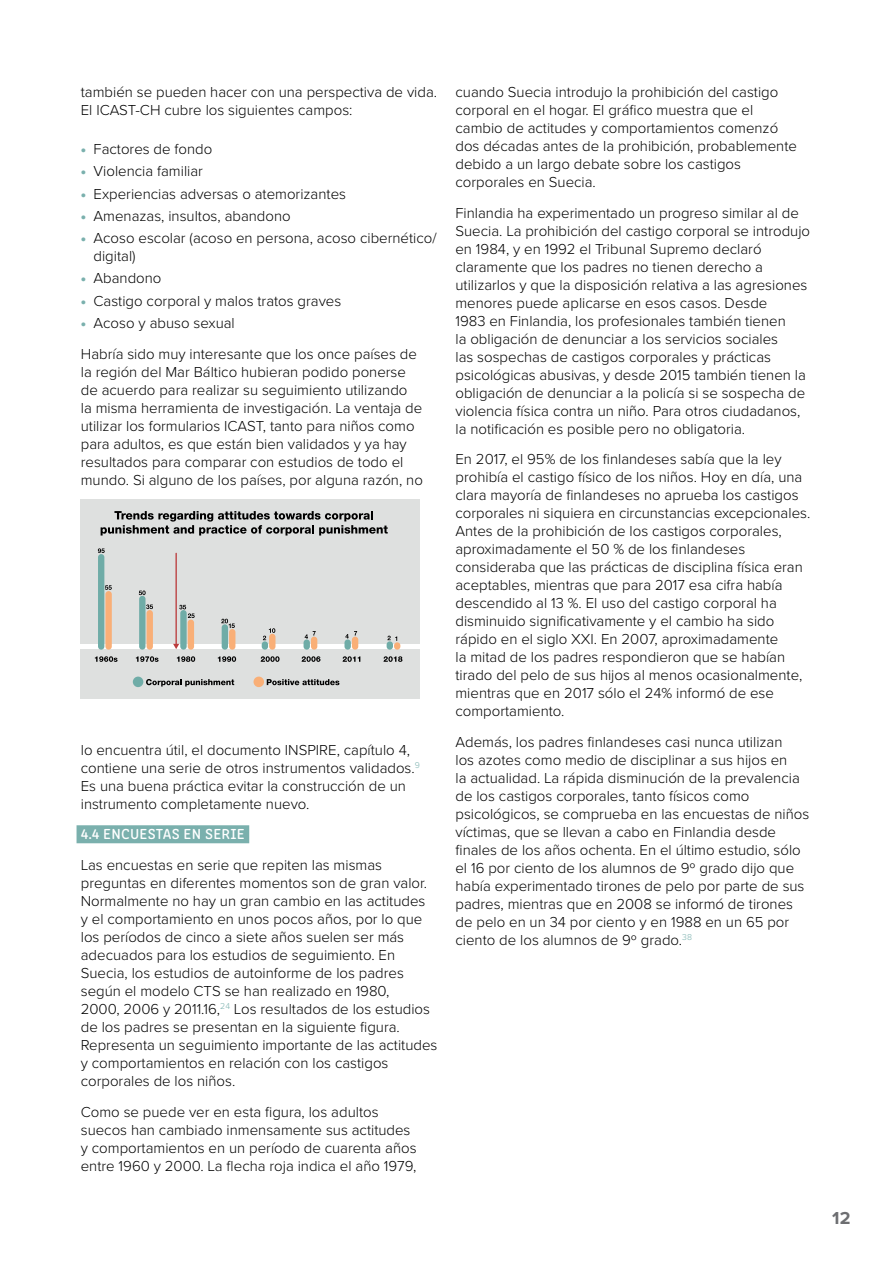
<style>
.page{position:relative;width:893px;height:1263px;background:#fff}
.page>*{position:absolute;margin:0;border:0;box-sizing:border-box;transform-origin:0 0}
.t1{font:700 18px "Proxima Nova";color:#6d6e71}
.t2{font:300 15px/18px "Proxima Nova";color:#000}
.t3{font:15px "Clone Rounded Me";letter-spacing:.02em;color:#fff}
.s1{font-weight:900;color:#7ab0ad}
</style>
<div class="page">
<div style="left:77px;top:825px;width:172px;height:18px;background:#7ab0ad"></div>
<div style="left:80px;top:499px;width:339px;height:200px;background:#dee0df"></div>
<hr style="left:80px;top:644px;width:339px;height:4px;background:#fff">
<svg style="left:95px;top:656px;width:23px;height:6px"></svg>
<svg style="left:136px;top:656px;width:23px;height:6px"></svg>
<svg style="left:177px;top:656px;width:18px;height:6px"></svg>
<svg style="left:218px;top:656px;width:18px;height:6px"></svg>
<svg style="left:261px;top:656px;width:19px;height:6px"></svg>
<svg style="left:302px;top:656px;width:18px;height:6px"></svg>
<svg style="left:343px;top:656px;width:17px;height:6px"></svg>
<svg style="left:384px;top:656px;width:18px;height:6px"></svg>
<svg style="left:146px;top:679px;width:88px;height:7px"></svg>
<svg style="left:267px;top:679px;width:72px;height:6px"></svg>
<svg style="left:101px;top:511px;width:287px;height:24px"></svg>
<div style="left:98px;top:554px;width:6px;height:96px;background:#6faca7;border-radius:3px"></div>
<div style="left:105px;top:591px;width:7px;height:59px;background:#f9af77;border-radius:3px"></div>
<svg style="left:98px;top:548px;width:7px;height:5px"></svg>
<svg style="left:105px;top:585px;width:7px;height:5px"></svg>
<div style="left:139px;top:596px;width:6px;height:54px;background:#6faca7;border-radius:3px"></div>
<div style="left:147px;top:610px;width:6px;height:40px;background:#f9af77;border-radius:3px"></div>
<svg style="left:139px;top:590px;width:7px;height:5px"></svg>
<svg style="left:146px;top:604px;width:7px;height:5px"></svg>
<div style="left:180px;top:610px;width:7px;height:40px;background:#6faca7;border-radius:3px"></div>
<div style="left:188px;top:620px;width:6px;height:30px;background:#f9af77;border-radius:3px"></div>
<svg style="left:179px;top:605px;width:16px;height:13px"></svg>
<div style="left:222px;top:624px;width:6px;height:26px;background:#6faca7;border-radius:3px"></div>
<div style="left:229px;top:629px;width:6px;height:21px;background:#f9af77;border-radius:3px"></div>
<svg style="left:221px;top:619px;width:14px;height:9px"></svg>
<div style="left:262px;top:641px;width:6px;height:9px;background:#6faca7;border-radius:3px"></div>
<div style="left:269px;top:634px;width:6px;height:16px;background:#f9af77;border-radius:3px"></div>
<svg style="left:263px;top:628px;width:12px;height:12px"></svg>
<div style="left:304px;top:639px;width:6px;height:11px;background:#6faca7;border-radius:3px"></div>
<div style="left:311px;top:637px;width:6px;height:13px;background:#f9af77;border-radius:3px"></div>
<svg style="left:305px;top:631px;width:11px;height:8px"></svg>
<div style="left:344px;top:639px;width:7px;height:11px;background:#6faca7;border-radius:3px"></div>
<div style="left:352px;top:637px;width:6px;height:13px;background:#f9af77;border-radius:3px"></div>
<svg style="left:345px;top:631px;width:12px;height:7px"></svg>
<div style="left:387px;top:641px;width:6px;height:9px;background:#6faca7;border-radius:3px"></div>
<div style="left:394px;top:642px;width:6px;height:8px;background:#f9af77;border-radius:3px"></div>
<svg style="left:387px;top:636px;width:10px;height:5px"></svg>
<div style="left:133px;top:677px;width:10px;height:10px;background:#6faca7;border-radius:50%"></div>
<div style="left:254px;top:677px;width:10px;height:10px;background:#f9af77;border-radius:50%"></div>
<hr style="left:175px;top:553px;width:2px;height:92px;background:#bb3d3e">
<svg style="left:173px;top:644px;width:6px;height:5px"></svg>
<p class="t2" style="left:81px;top:82px;width:358px">también se pueden hacer con una perspectiva de vida.<br>El ICAST-CH cubre los siguientes campos:</p>
<p class="t2" style="left:81px;top:139px;width:133px"><span class="s1">•</span> Factores de fondo</p>
<p class="t2" style="left:81px;top:162px;width:124px"><span class="s1">•</span> Violencia familiar</p>
<p class="t2" style="left:81px;top:184px;width:267px"><span class="s1">•</span> Experiencias adversas o atemorizantes</p>
<p class="t2" style="left:81px;top:206px;width:211px"><span class="s1">•</span> Amenazas, insultos, abandono</p>
<p class="t2" style="left:94px;top:228px;width:345px;text-indent:-13px"><span class="s1">•</span> Acoso escolar (acoso en persona, acoso cibernético/ digital)</p>
<p class="t2" style="left:81px;top:269px;width:82px"><span class="s1">•</span> Abandono</p>
<p class="t2" style="left:81px;top:291px;width:262px"><span class="s1">•</span> Castigo corporal y malos tratos graves</p>
<p class="t2" style="left:81px;top:307px;width:338px;line-height:30.8px"><span class="s1">•</span> Acoso y abuso sexual<br>Habría sido muy interesante que los once países de</p>
<p class="t2" style="left:81px;top:362px;width:344px">la región del Mar Báltico hubieran podido ponerse de acuerdo para realizar su seguimiento utilizando<br>la misma herramienta de investigación. La ventaja de utilizar los formularios ICAST, tanto para niños como para adultos, es que están bien validados y ya hay resultados para comparar con estudios de todo el mundo. Si alguno de los países, por alguna razón, no</p>
<p class="t2" style="left:81px;top:740px;width:341px">lo encuentra útil, el documento INSPIRE, capítulo 4, contiene una serie de otros instrumentos validados.<sup>9<br></sup>Es una buena práctica evitar la construcción de un instrumento completamente nuevo.</p>
<p class="t3" style="left:81px;top:822px;width:166px">4.4 ENCUESTAS EN SERIE</p>
<p class="t2" style="left:81px;top:855px;width:358px">Las encuestas en serie que repiten las mismas preguntas en diferentes momentos son de gran valor.<br>Normalmente no hay un gran cambio en las actitudes<br>y el comportamiento en unos pocos años, por lo que los períodos de cinco a siete años suelen ser más adecuados para los estudios de seguimiento. En Suecia, los estudios de autoinforme de los padres según el modelo CTS se han realizado en 1980,<br>2000, 2006 y 2011.16,<sup>24</sup> Los resultados de los estudios de los padres se presentan en la siguiente figura.<br>Representa un seguimiento importante de las actitudes y comportamientos en relación con los castigos corporales de los niños.</p>
<p class="t2" style="left:81px;top:1102px;width:337px">Como se puede ver en esta figura, los adultos suecos han cambiado inmensamente sus actitudes y comportamientos en un período de cuarenta años entre 1960 y 2000. La flecha roja indica el año 1979,</p>
<p class="t2" style="left:455px;top:82px;width:343px">cuando Suecia introdujo la prohibición del castigo corporal en el hogar. El gráfico muestra que el cambio de actitudes y comportamientos comenzó dos décadas antes de la prohibición, probablemente debido a un largo debate sobre los castigos corporales en Suecia.</p>
<p class="t2" style="left:455px;top:203px;width:356px">Finlandia ha experimentado un progreso similar al de Suecia. La prohibición del castigo corporal se introdujo en 1984, y en 1992 el Tribunal Supremo declaró claramente que los padres no tienen derecho a utilizarlos y que la disposición relativa a las agresiones menores puede aplicarse en esos casos. Desde<br>1983 en Finlandia, los profesionales también tienen<br>la obligación de denunciar a los servicios sociales<br>las sospechas de castigos corporales y prácticas psicológicas abusivas, y desde 2015 también tienen la obligación de denunciar a la policía si se sospecha de violencia física contra un niño. Para otros ciudadanos, la notificación es posible pero no obligatoria.</p>
<p class="t2" style="left:455px;top:450px;width:356px">En 2017, el 95% de los finlandeses sabía que la ley prohibía el castigo físico de los niños. Hoy en día, una clara mayoría de finlandeses no aprueba los castigos corporales ni siquiera en circunstancias excepcionales.<br>Antes de la prohibición de los castigos corporales, aproximadamente el 50 % de los finlandeses consideraba que las prácticas de disciplina física eran aceptables, mientras que para 2017 esa cifra había descendido al 13 %. El uso del castigo corporal ha disminuido significativamente y el cambio ha sido rápido en el siglo XXI. En 2007, aproximadamente<br>la mitad de los padres respondieron que se habían tirado del pelo de sus hijos al menos ocasionalmente, mientras que en 2017 sólo el 24% informó de ese comportamiento.</p>
<p class="t2" style="left:455px;top:732px;width:355px">Además, los padres finlandeses casi nunca utilizan<br>los azotes como medio de disciplinar a sus hijos en<br>la actualidad. La rápida disminución de la prevalencia de los castigos corporales, tanto físicos como psicológicos, se comprueba en las encuestas de niños víctimas, que se llevan a cabo en Finlandia desde finales de los años ochenta. En el último estudio, sólo el 16 por ciento de los alumnos de 9º grado dijo que había experimentado tirones de pelo por parte de sus padres, mientras que en 2008 se informó de tirones de pelo en un 34 por ciento y en 1988 en un 65 por ciento de los alumnos de 9º grado.<sup>38</sup></p>
<p class="t1" style="left:832px;top:1204px;width:20px">12</p>
</div>
